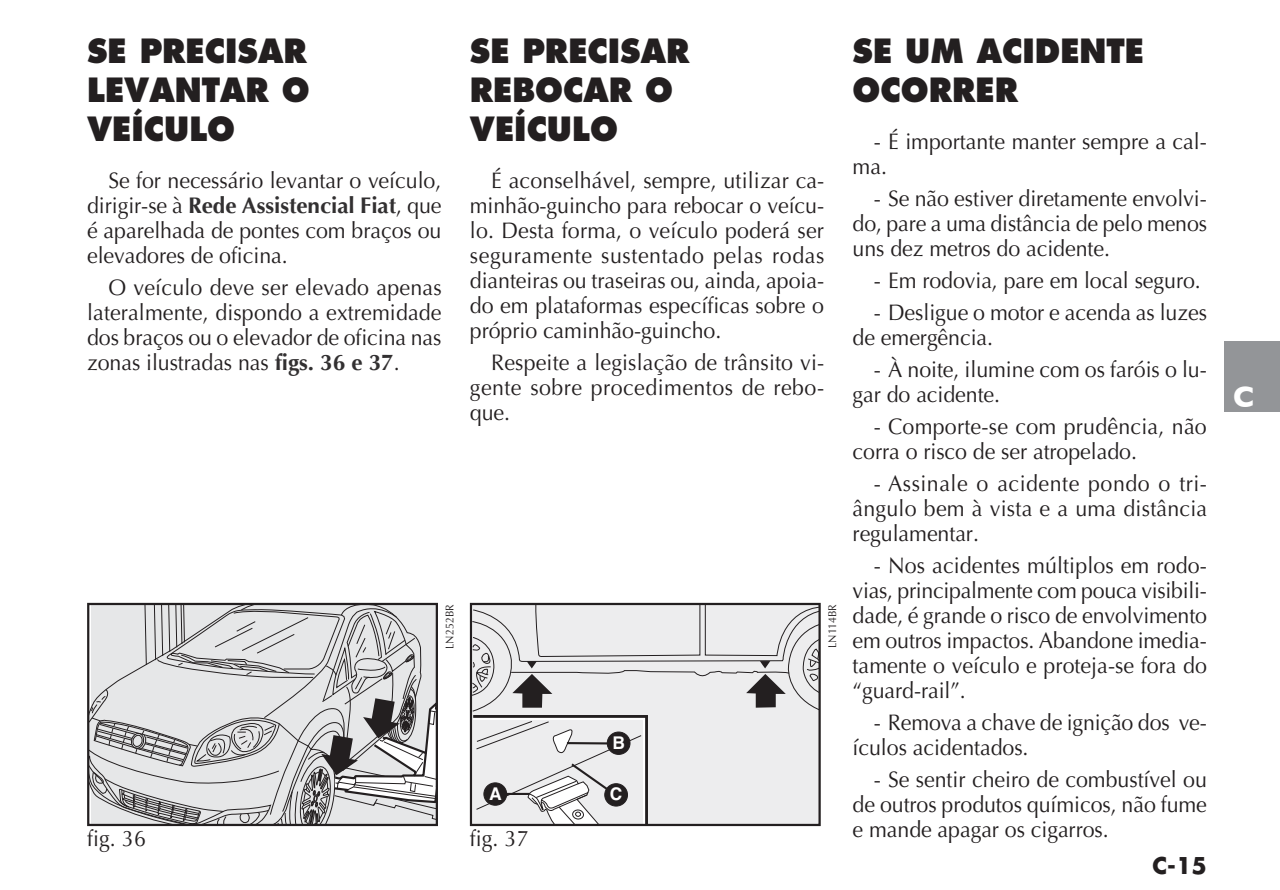
<style>
.page{position:relative;width:1280px;height:890px;background:#fff}
.page>*{position:absolute;margin:0;border:0;box-sizing:border-box;transform-origin:0 0}
.t1{font:800 32.5px/39px "Futura";color:#231f20;scale:.95 1}
.t2{font:700 30px "Gill Sans";color:#fff;scale:.95 1}
.t3{font:22.5px/25px "Optima";letter-spacing:-.005em;color:#231f20;text-align:justify;scale:.95 1}
.t4{font:700 22.5px "Futura";color:#231f20}
.t5{font:700 17.5px "Helvetica";color:#fff}
.t6{font:11.25px "Optima";color:#231f20;scale:.95 1}
.s1{font-weight:700;color:#323031}
</style>
<div class="page">
<div style="left:1224px;top:341px;width:56px;height:71px;background:#939598"></div>
<svg style="left:90px;top:606px;width:345px;height:217px;background:#c9c9ca"></svg>
<div style="left:87px;top:603px;width:351px;height:223px;border:2px solid #231f20"></div>
<svg style="left:473px;top:606px;width:345px;height:217px;background:#dddcdd"></svg>
<div style="left:470px;top:603px;width:351px;height:223px;border:2px solid #231f20"></div>
<h1 class="t1" style="left:87px;top:34px;width:236px;text-align:justify">SE PRECISAR LEVANTAR O VEÍCULO</h1>
<p class="t3" style="left:87px;top:170px;width:375px;text-indent:21px">Se for necessário levantar o veículo, dirigir-se à <span class="s1">Rede Assistencial Fiat</span>, que é aparelhada de pontes com braços ou elevadores de oficina.</p>
<p class="t3" style="left:87px;top:277px;width:375px;text-indent:21px">O veículo deve ser elevado apenas lateralmente, dispondo a extremidade dos braços ou o elevador de oficina nas zonas ilustradas nas <span class="s1">figs. 36 e 37</span>.</p>
<h1 class="t1" style="left:470px;top:34px;width:233px">SE PRECISAR<br>REBOCAR O<br>VEÍCULO</h1>
<p class="t3" style="left:470px;top:170px;width:375px;text-indent:21px">É aconselhável, sempre, utilizar ca&shy;minhão-guincho para rebocar o veícu&shy;lo. Desta forma, o veículo poderá ser seguramente sustentado pelas rodas dianteiras ou traseiras ou, ainda, apoia&shy;do em plataformas específicas sobre o próprio caminhão-guincho.</p>
<p class="t3" style="left:470px;top:352px;width:375px;text-indent:21px">Respeite a legislação de trânsito vi&shy;gente sobre procedimentos de rebo&shy;que.</p>
<p class="t3" style="left:87px;top:828px;width:63px">fig. 36</p>
<p class="t6" style="left:445px;top:649px;width:48px;rotate:-90deg">LN252BR</p>
<p class="t5" style="left:612px;top:736px;width:14px">B</p>
<p class="t5" style="left:489px;top:787px;width:14px">A</p>
<p class="t5" style="left:610px;top:788px;width:14px">C</p>
<p class="t3" style="left:470px;top:828px;width:63px">fig. 37</p>
<p class="t6" style="left:828px;top:648px;width:48px;rotate:-90deg">LN114BR</p>
<h1 class="t1" style="left:852px;top:34px;width:308px">SE UM ACIDENTE<br>OCORRER</h1>
<p class="t3" style="left:852px;top:131px;width:374px;text-indent:21px">- É importante manter sempre a cal&shy;ma.</p>
<p class="t3" style="left:852px;top:188px;width:375px;text-indent:21px">- Se não estiver diretamente envolvi&shy;do, pare a uma distância de pelo menos uns dez metros do acidente.</p>
<p class="t3" style="left:874px;top:270px;width:346px">- Em rodovia, pare em local seguro.</p>
<p class="t3" style="left:852px;top:302px;width:374px;text-indent:21px">- Desligue o motor e acenda as luzes de emergência.</p>
<p class="t3" style="left:852px;top:359px;width:374px;text-indent:21px">- À noite, ilumine com os faróis o lu&shy;gar do acidente.</p>
<p class="t3" style="left:852px;top:416px;width:374px;text-indent:21px">- Comporte-se com prudência, não corra o risco de ser atropelado.</p>
<p class="t3" style="left:852px;top:473px;width:375px;text-indent:21px">- Assinale o acidente pondo o tri&shy;ângulo bem à vista e a uma distância regulamentar.</p>
<p class="t3" style="left:852px;top:555px;width:375px;text-indent:21px">- Nos acidentes múltiplos em rodo&shy;vias, principalmente com pouca visibili&shy;dade, é grande o risco de envolvimento em outros impactos. Abandone imedia&shy;tamente o veículo e proteja-se fora do “guard-rail”.</p>
<p class="t3" style="left:852px;top:712px;width:375px;text-indent:21px">- Remova a chave de ignição dos ve&shy;ículos acidentados.</p>
<p class="t3" style="left:852px;top:769px;width:374px;text-indent:21px">- Se sentir cheiro de combustível ou de outros produtos químicos, não fume e mande apagar os cigarros.</p>
<p class="t4" style="left:1152px;top:855px;width:56px">C-15</p>
<h2 class="t2" style="left:1233px;top:379px;width:24px">C</h2>
</div>
